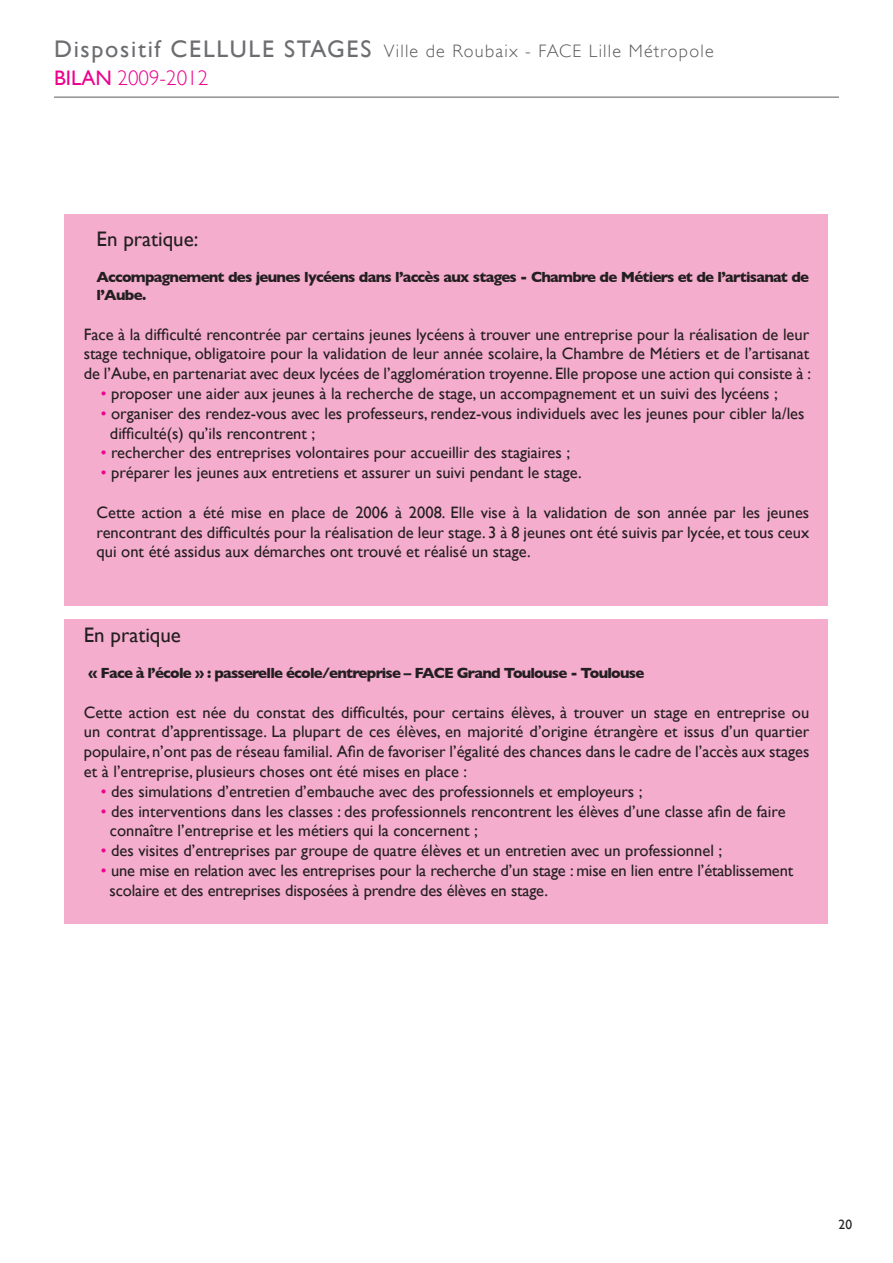
<style>
.page{position:relative;width:893px;height:1263px;background:#fff}
.page>*{position:absolute;margin:0;border:0;box-sizing:border-box;transform-origin:0 0}
.t1{font:21px "Gill Sans";color:#231f20}
.t2{font:300 21px "Gill Sans";color:#ed028c}
.t3{font:300 18px "Gill Sans";letter-spacing:.07em;color:#57585a}
.t4{font:16.5px/19.8px "Gill Sans";color:#231f20;text-align:justify}
.t5{font:700 15px/18px "Gill Sans";letter-spacing:-.05em;color:#231f20}
.t6{font:13.5px "Gill Sans";color:#231f20}
.s1{font-weight:400;font-size:24px;color:#6c6d70}
.s2{font-weight:400}
.s3{font-size:16.2px;color:#ed028c}
</style>
<div class="page">
<hr style="left:54px;top:97px;width:785px;height:1px;background:#6c6d70">
<div style="left:65px;top:620px;width:763px;height:304px;background:#f5adce"></div>
<div style="left:65px;top:215px;width:763px;height:391px;background:#f5adce"></div>
<p class="t3" style="left:54px;top:41px;width:661px"><span class="s1">Dispositif CELLULE STAGES</span> Ville de Roubaix - FACE Lille Métropole</p>
<p class="t2" style="left:54px;top:66px;width:156px"><span class="s2">BILAN</span> 2009-2012</p>
<p class="t1" style="left:97px;top:226px;width:103px">En pratique:</p>
<p class="t5" style="left:97px;top:268px;width:714px">Accompagnement des jeunes lycéens dans l’accès aux stages - Chambre de Métiers et de l’artisanat de l’Aube.</p>
<p class="t4" style="left:84px;top:324px;width:729px">Face à la difficulté rencontrée par certains jeunes lycéens à trouver une entreprise pour la réalisation de leur stage technique, obligatoire pour la validation de leur année scolaire, la Chambre de Métiers et de l’artisanat de l’Aube, en partenariat avec deux lycées de l’agglomération troyenne. Elle propose une action qui consiste à :</p>
<p class="t4" style="left:101px;top:383px;width:679px"><span class="s3">•</span> proposer une aider aux jeunes à la recherche de stage, un accompagnement et un suivi des lycéens ;</p>
<p class="t4" style="left:110px;top:403px;width:696px;text-indent:-9px"><span class="s3">•</span> organiser des rendez-vous avec les professeurs, rendez-vous individuels avec les jeunes pour cibler la/les difficulté(s) qu’ils rencontrent ;</p>
<p class="t4" style="left:101px;top:443px;width:471px"><span class="s3">•</span> rechercher des entreprises volontaires pour accueillir des stagiaires ;</p>
<p class="t4" style="left:101px;top:462px;width:482px"><span class="s3">•</span> préparer les jeunes aux entretiens et assurer un suivi pendant le stage.</p>
<p class="t4" style="left:97px;top:502px;width:714px">Cette action a été mise en place de 2006 à 2008. Elle vise à la validation de son année par les jeunes rencontrant des difficultés pour la réalisation de leur stage. 3 à 8 jeunes ont été suivis par lycée, et tous ceux qui ont été assidus aux démarches ont trouvé et réalisé un stage.</p>
<p class="t1" style="left:84px;top:622px;width:99px">En pratique</p>
<p class="t5" style="left:88px;top:664px;width:558px">« Face à l’école » : passerelle école/entreprise – FACE Grand Toulouse - Toulouse</p>
<p class="t4" style="left:84px;top:702px;width:727px">Cette action est née du constat des difficultés, pour certains élèves, à trouver un stage en entreprise ou un contrat d’apprentissage. La plupart de ces élèves, en majorité d’origine étrangère et issus d’un quartier populaire, n’ont pas de réseau familial. Afin de favoriser l’égalité des chances dans le cadre de l’accès aux stages et à l’entreprise, plusieurs choses ont été mises en place :</p>
<p class="t4" style="left:101px;top:781px;width:543px"><span class="s3">•</span> des simulations d’entretien d’embauche avec des professionnels et employeurs ;</p>
<p class="t4" style="left:110px;top:801px;width:677px;text-indent:-9px"><span class="s3">•</span> des interventions dans les classes : des professionnels rencontrent les élèves d’une classe afin de faire connaître l’entreprise et les métiers qui la concernent ;</p>
<p class="t4" style="left:101px;top:840px;width:623px"><span class="s3">•</span> des visites d’entreprises par groupe de quatre élèves et un entretien avec un professionnel ;</p>
<p class="t4" style="left:110px;top:860px;width:685px;text-indent:-9px"><span class="s3">•</span> une mise en relation avec les entreprises pour la recherche d’un stage : mise en lien entre l’établissement scolaire et des entreprises disposées à prendre des élèves en stage.</p>
<p class="t6" style="left:839px;top:1216px;width:15px">20</p>
</div>
